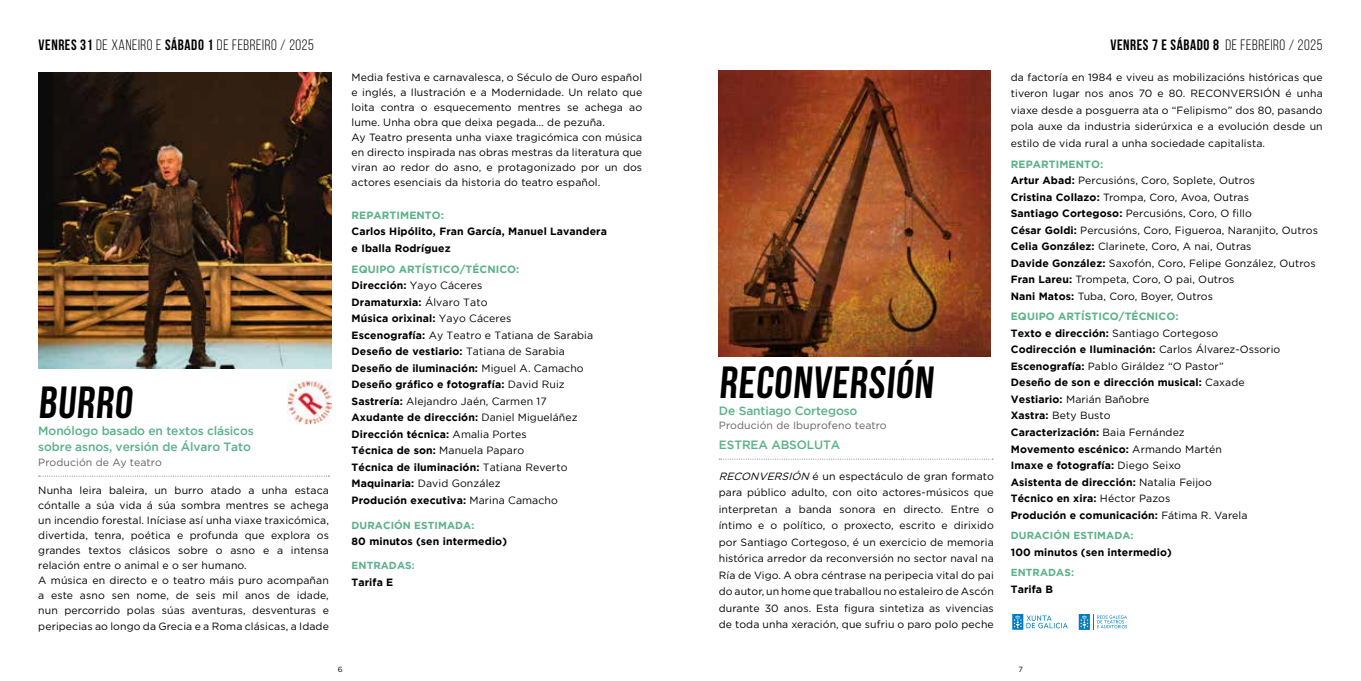
<style>
.page{position:relative;width:1361px;height:681px;background:#fff}
.page>*{position:absolute;margin:0;border:0;box-sizing:border-box;transform-origin:0 0}
.t1{font:700 45px "Bebas Neue";color:#000}
.t2{font:15px "Bebas Neue";letter-spacing:.04em;color:#000}
.t3{font:700 15px "Bebas Neue";letter-spacing:.04em;color:#000}
.t4{font:500 12px/16.5px "Gotham";letter-spacing:-.01em;color:#5bb189}
.t5{font:10.5px/16.5px "Gotham";letter-spacing:.01em;color:#000}
.t6{font:700 10.5px/16.5px "Gotham";letter-spacing:.01em;color:#000}
.t7{font:10.5px "Gotham";letter-spacing:.01em;color:#646363}
.t8{font:700 10.5px "Gotham";letter-spacing:.01em;color:#5bb189}
.t9{font:700 10.2px "Gotham";letter-spacing:.01em;color:#5bb189}
.t10{font:7.5px "Gotham";color:#000}
.s1{font-weight:700}
.s2{font-weight:400}
.s3{color:#5bb189}
.s4{font-style:italic}
.s5{font-weight:700;color:#5bb189}
</style>
<div class="page">
<img style="left:719px;top:70px;width:272px;height:286px">
<img style="left:38px;top:72px;width:294px;height:296px">
<img style="left:287px;top:380px;width:44px;height:44px">
<svg style="left:39px;top:475px;width:290px;height:1px"></svg>
<svg style="left:719px;top:458px;width:274px;height:1px"></svg>
<svg style="left:1012px;top:613px;width:55px;height:16px"></svg>
<svg style="left:1078px;top:614px;width:49px;height:15px"></svg>
<h2 class="t2" style="left:39px;top:36px;width:277px"><span class="s1">VENRES 31</span> DE XANEIRO E <span class="s1">SÁBADO 1</span> DE FEBREIRO / 2025</h2>
<h2 class="t3" style="left:1110px;top:36px;width:213px">VENRES 7 E SÁBADO 8 <span class="s2">DE FEBREIRO / 2025</span></h2>
<h1 class="t1" style="left:38px;top:378px;width:100px">BURRO</h1>
<p class="t4" style="left:38px;top:422px;width:217px">Monólogo basado en textos clásicos sobre asnos, versión de Álvaro Tato</p>
<p class="t7" style="left:38px;top:455px;width:125px">Produción de Ay teatro</p>
<p class="t5" style="left:38px;top:482px;width:292px;line-height:15px">Nunha leira baleira, un burro atado a unha estaca cóntalle a súa vida á súa sombra mentres se achega un incendio forestal. Iníciase así unha viaxe traxicómica, divertida, tenra, poética e profunda que explora os grandes textos clásicos sobre o asno e a intensa relación entre o animal e o ser humano.<br>A música en directo e o teatro máis puro acompañan a este asno sen nome, de seis mil anos de idade, nun percorrido polas súas aventuras, desventuras e peripecias ao longo da Grecia e a Roma clásicas, a Idade</p>
<p class="t5" style="left:351px;top:69px;width:292px;line-height:15px">Media festiva e carnavalesca, o Século de Ouro español e inglés, a Ilustración e a Modernidade. Un relato que loita contra o esquecemento mentres se achega ao lume. Unha obra que deixa pegada… de pezuña.<br>Ay Teatro presenta unha viaxe tragicómica con música en directo inspirada nas obras mestras da literatura que viran ao redor do asno, e protagonizado por un dos actores esenciais da historia do teatro español.</p>
<p class="t8" style="left:351px;top:209px;width:94px">REPARTIMENTO:</p>
<p class="t6" style="left:351px;top:223px;width:257px">Carlos Hipólito, Fran García, Manuel Lavandera e Iballa Rodríguez</p>
<p class="t6" style="left:351px;top:260px;width:243px"><span class="s3">EQUIPO ARTÍSTICO/TÉCNICO:<br></span>Dirección: <span class="s2">Yayo Cáceres<br></span>Dramaturxia: <span class="s2">Álvaro Tato<br></span>Música orixinal: <span class="s2">Yayo Cáceres<br></span>Escenografía: <span class="s2">Ay Teatro e Tatiana de Sarabia </span>Deseño de vestiario: <span class="s2">Tatiana de Sarabia </span>Deseño de iluminación: <span class="s2">Miguel A. Camacho </span>Deseño gráfico e fotografía: <span class="s2">David Ruiz </span>Sastrería: <span class="s2">Alejandro Jaén, Carmen 17<br></span>Axudante de dirección: <span class="s2">Daniel Migueláñez </span>Dirección técnica: <span class="s2">Amalia Portes<br></span>Técnica de son: <span class="s2">Manuela Paparo<br></span>Técnica de iluminación: <span class="s2">Tatiana Reverto </span>Maquinaria: <span class="s2">David González<br></span>Produción executiva: <span class="s2">Marina Camacho</span></p>
<p class="t9" style="left:351px;top:518px;width:124px">DURACIÓN ESTIMADA:</p>
<p class="t6" style="left:351px;top:532px;width:157px">80 minutos (sen intermedio)</p>
<p class="t9" style="left:351px;top:559px;width:65px">ENTRADAS:</p>
<p class="t6" style="left:351px;top:573px;width:43px">Tarifa E</p>
<h1 class="t1" style="left:719px;top:358px;width:220px">RECONVERSIÓN</h1>
<p class="t4" style="left:719px;top:402px;width:140px">De Santiago Cortegoso</p>
<p class="t7" style="left:719px;top:419px;width:169px">Produción de Ibuprofeno teatro</p>
<p class="t4" style="left:719px;top:436px;width:123px">ESTREA ABSOLUTA</p>
<p class="t5" style="left:719px;top:467px;width:276px;text-align:justify"><span class="s4">RECONVERSIÓN</span> é un espectáculo de gran formato para público adulto, con oito actores-músicos que interpretan a banda sonora en directo. Entre o íntimo e o político, o proxecto, escrito e dirixido por Santiago Cortegoso, é un exercicio de memoria histórica arredor da reconversión no sector naval na Ría de Vigo. A obra céntrase na peripecia vital do pai do autor, un home que traballou no estaleiro de Ascón durante 30 anos. Esta figura sintetiza as vivencias de toda unha xeración, que sufriu o paro polo peche</p>
<p class="t5" style="left:1011px;top:68px;width:313px;text-align:justify">da factoría en 1984 e viveu as mobilizacións históricas que tiveron lugar nos anos 70 e 80. RECONVERSIÓN é unha viaxe desde a posguerra ata o “Felipismo” dos 80, pasando pola auxe da industria siderúrxica e a evolución desde un estilo de vida rural a unha sociedade capitalista.</p>
<p class="t5" style="left:1011px;top:155px;width:309px"><span class="s5">REPARTIMENTO:<br></span><span class="s1">Artur Abad:</span> Percusións, Coro, Soplete, Outros<br><span class="s1">Cristina Collazo:</span> Trompa, Coro, Avoa, Outras<br><span class="s1">Santiago Cortegoso:</span> Percusións, Coro, O fillo<br><span class="s1">César Goldi:</span> Percusións, Coro, Figueroa, Naranjito, Outros <span class="s1">Celia González:</span> Clarinete, Coro, A nai, Outras<br><span class="s1">Davide González:</span> Saxofón, Coro, Felipe González, Outros <span class="s1">Fran Lareu:</span> Trompeta, Coro, O pai, Outros<br><span class="s1">Nani Matos:</span> Tuba, Coro, Boyer, Outros</p>
<p class="t6" style="left:1011px;top:308px;width:271px"><span class="s3">EQUIPO ARTÍSTICO/TÉCNICO:<br></span>Texto e dirección: <span class="s2">Santiago Cortegoso </span>Codirección e Iluminación: <span class="s2">Carlos Álvarez-Ossorio </span>Escenografía: <span class="s2">Pablo Giráldez “O Pastor”<br></span>Deseño de son e dirección musical: <span class="s2">Caxade </span>Vestiario: <span class="s2">Marián Bañobre<br></span>Xastra: <span class="s2">Bety Busto<br></span>Caracterización: <span class="s2">Baia Fernández<br></span>Movemento escénico: <span class="s2">Armando Martén<br></span>Imaxe e fotografía: <span class="s2">Diego Seixo<br></span>Asistenta de dirección: <span class="s2">Natalia Feijoo<br></span>Técnico en xira: <span class="s2">Héctor Pazos<br></span>Produción e comunicación: <span class="s2">Fátima R. Varela</span></p>
<p class="t9" style="left:1011px;top:529px;width:124px">DURACIÓN ESTIMADA:</p>
<p class="t6" style="left:1011px;top:543px;width:163px">100 minutos (sen intermedio)</p>
<p class="t9" style="left:1011px;top:566px;width:65px">ENTRADAS:</p>
<p class="t6" style="left:1011px;top:580px;width:44px">Tarifa B</p>
<p class="t10" style="left:338px;top:663px;width:6px">6</p>
<p class="t10" style="left:1018px;top:663px;width:6px">7</p>
</div>
